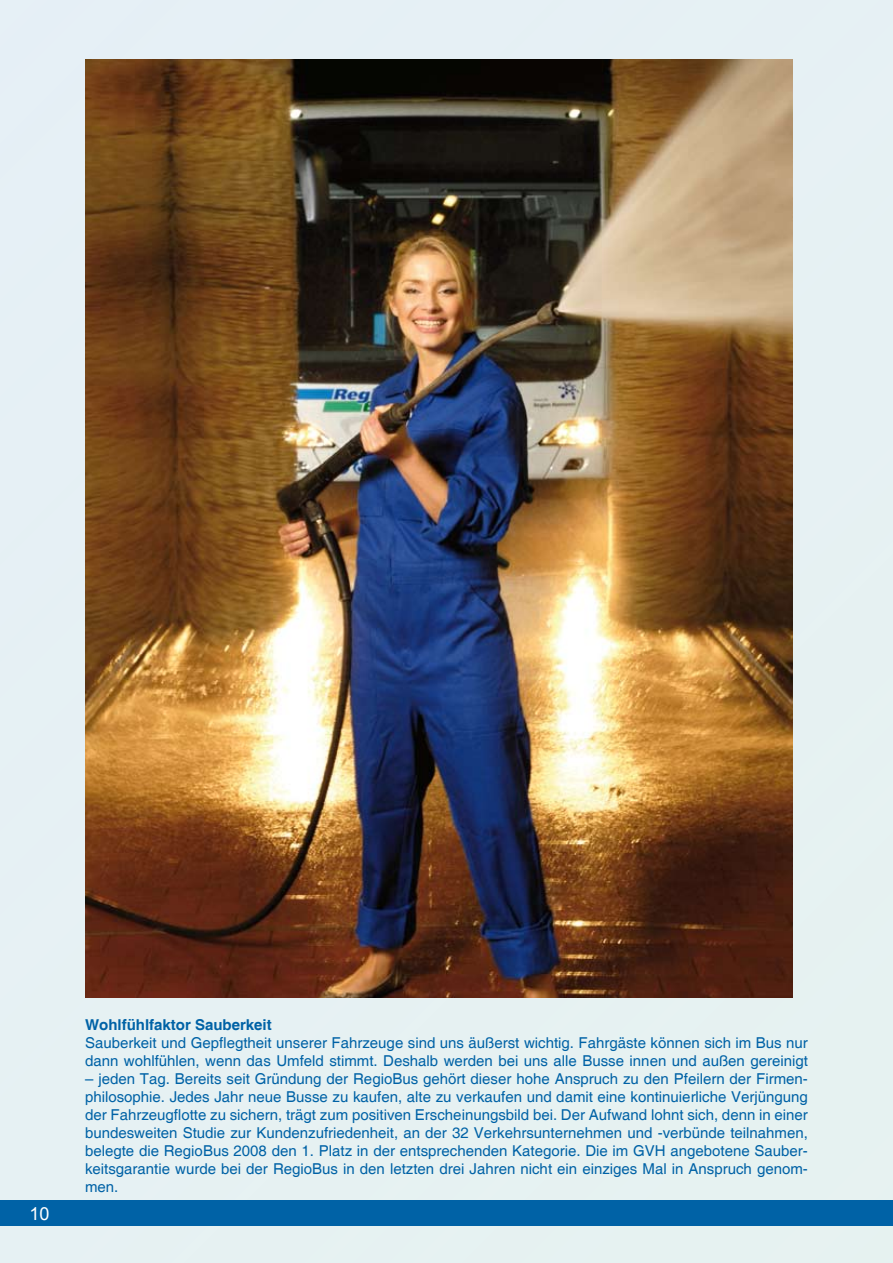
<style>
.page{position:relative;width:893px;height:1263px;background:#e6f1f3}
.page>*{position:absolute;margin:0;border:0;box-sizing:border-box;transform-origin:0 0}
.t1{font:18px "Arial";color:#fff}
.t2{font:15px/18px "Helvetica";color:#0062a6}
.t3{font:700 15px "Helvetica";color:#0062a6}
</style>
<div class="page">
<img style="left:85px;top:60px;width:707px;height:938px">
<div style="left:0;top:1201px;width:893px;height:25px;background:#0062a6"></div>
<p class="t1" style="left:30px;top:1201px;width:22px">10</p>
<p class="t3" style="left:85px;top:1016px;width:188px">Wohlfühlfaktor Sauberkeit</p>
<p class="t2" style="left:85px;top:1034px;width:724px">Sauberkeit und Gepflegtheit unserer Fahrzeuge sind uns äußerst wichtig. Fahrgäste können sich im Bus nur dann wohlfühlen, wenn das Umfeld stimmt. Deshalb werden bei uns alle Busse innen und außen gereinigt</p>
<p class="t2" style="left:85px;top:1070px;width:724px;text-align:justify">– jeden Tag. Bereits seit Gründung der RegioBus gehört dieser hohe Anspruch zu den Pfeilern der Firmen&shy;philosophie. Jedes Jahr neue Busse zu kaufen, alte zu verkaufen und damit eine kontinuierliche Verjüngung der Fahrzeugflotte zu sichern, trägt zum positiven Erscheinungsbild bei. Der Aufwand lohnt sich, denn in einer bundesweiten Studie zur Kundenzufriedenheit, an der 32 Verkehrsunternehmen und -verbünde teilnahmen, belegte die RegioBus 2008 den 1. Platz in der entsprechenden Kategorie. Die im GVH angebotene Sauber&shy;keitsgarantie wurde bei der RegioBus in den letzten drei Jahren nicht ein einziges Mal in Anspruch genom&shy;men.</p>
</div>
